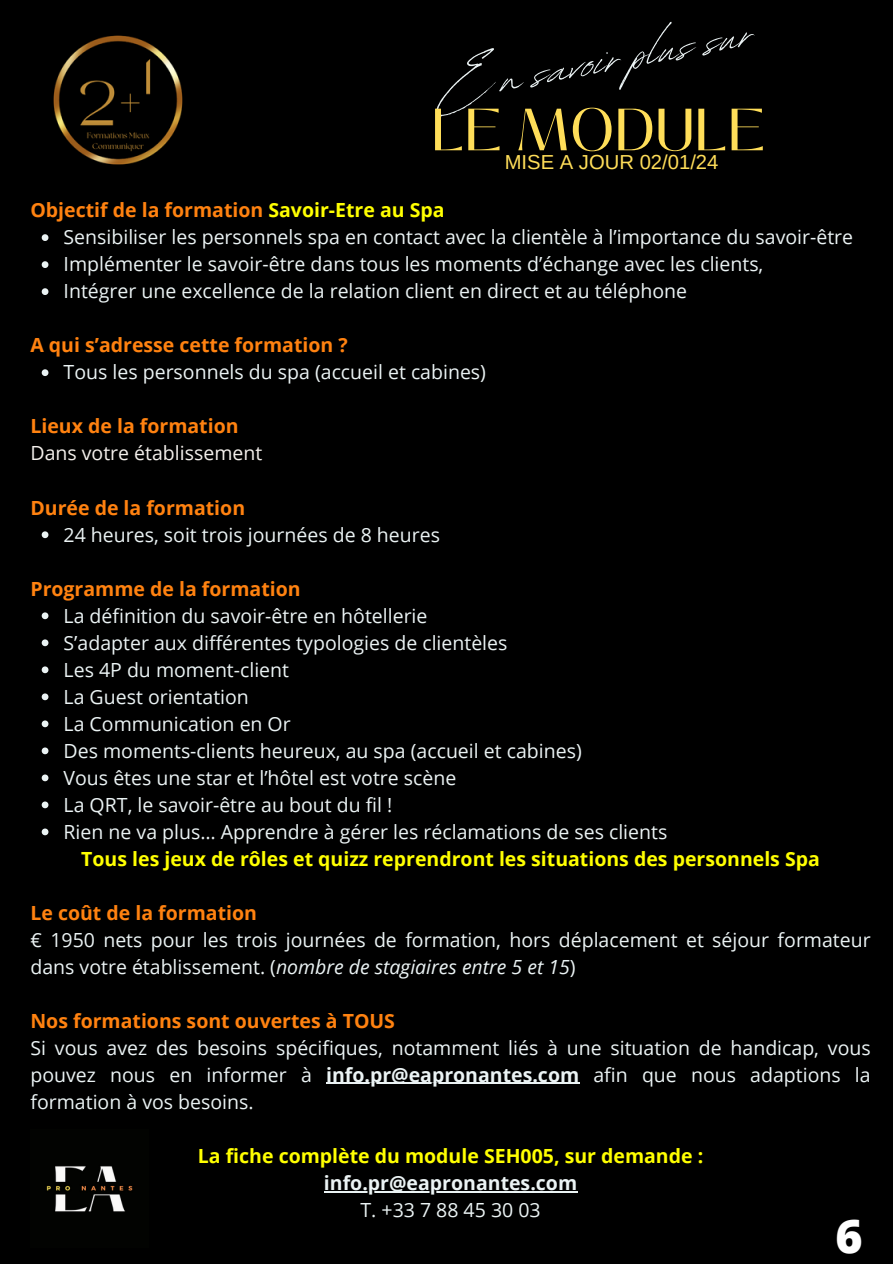
<style>
.page{position:relative;width:893px;height:1264px;background:#fff}
.page>*{position:absolute;margin:0;border:0;box-sizing:border-box;transform-origin:0 0}
.t1{font:73.35px "Revive 80 Signature";color:#ebf3f4}
.t2{font:59.25px "Black Mango";color:#ffde59}
.t3{font:800 46.5px "Open Sans";color:#fff}
.t4{font:20.25px "Arimo";color:#ffde59}
.t5{font:19.5px/27px "Open Sans";color:#ebf3f4}
.t6{font:700 19.5px "Open Sans";color:#ff8210}
.t7{font:700 19.5px "Open Sans";color:#ff0}
.t8{font:700 19.5px "Open Sans";color:#ebf3f4}
.t9{font:19.5px "Open Sans";color:#f4f0ec}
.s1{color:#ff0}
.s2{font-style:italic}
.s3{font-weight:700}
</style>
<div class="page">
<div style="left:0;top:0;width:892px;height:1263px;background:#000"></div>
<img style="left:53px;top:35px;width:130px;height:130px">
<img style="left:46px;top:1166px;width:87px;height:46px">
<svg style="left:42px;top:234px;width:6px;height:7px"></svg>
<svg style="left:42px;top:261px;width:6px;height:7px"></svg>
<svg style="left:42px;top:288px;width:6px;height:7px"></svg>
<svg style="left:42px;top:369px;width:6px;height:7px"></svg>
<svg style="left:42px;top:531px;width:6px;height:7px"></svg>
<svg style="left:42px;top:612px;width:6px;height:7px"></svg>
<svg style="left:42px;top:639px;width:6px;height:7px"></svg>
<svg style="left:42px;top:666px;width:6px;height:7px"></svg>
<svg style="left:42px;top:693px;width:6px;height:7px"></svg>
<svg style="left:42px;top:720px;width:6px;height:7px"></svg>
<svg style="left:42px;top:747px;width:6px;height:7px"></svg>
<svg style="left:42px;top:774px;width:6px;height:7px"></svg>
<svg style="left:42px;top:801px;width:6px;height:7px"></svg>
<svg style="left:42px;top:828px;width:6px;height:7px"></svg>
<hr style="left:326px;top:1082px;width:253px;height:2px;background:#ebf3f4">
<hr style="left:324px;top:1190px;width:253px;height:2px;background:#ebf3f4">
<p class="t1" style="left:428px;top:36px;width:321px;rotate:-11deg">E n savoir plus sur</p>
<p class="t2" style="left:431px;top:85px;width:336px">LE MODULE</p>
<p class="t4" style="left:504px;top:151px;width:215px">MISE A JOUR 02/01/24</p>
<p class="t6" style="left:30px;top:196px;width:415px">Objectif de la formation <span class="s1">Savoir-Etre au Spa</span></p>
<p class="t5" style="left:64px;top:223px;width:791px">Sensibiliser les personnels spa en contact avec la clientèle à l’importance du savoir-être</p>
<p class="t5" style="left:64px;top:250px;width:701px">Implémenter le savoir-être dans tous les moments d’échange avec les clients,</p>
<p class="t5" style="left:64px;top:277px;width:625px">Intégrer une excellence de la relation client en direct et au téléphone</p>
<p class="t6" style="left:30px;top:331px;width:319px">A qui s’adresse cette formation ?</p>
<p class="t5" style="left:64px;top:358px;width:424px">Tous les personnels du spa (accueil et cabines)</p>
<p class="t6" style="left:30px;top:412px;width:210px">Lieux de la formation</p>
<p class="t9" style="left:30px;top:439px;width:233px">Dans votre établissement</p>
<p class="t6" style="left:30px;top:493px;width:216px">Durée de la formation</p>
<p class="t5" style="left:64px;top:520px;width:378px">24 heures, soit trois journées de 8 heures</p>
<p class="t6" style="left:30px;top:574px;width:272px">Programme de la formation</p>
<p class="t5" style="left:64px;top:601px;width:365px">La définition du savoir-être en hôtellerie</p>
<p class="t5" style="left:64px;top:628px;width:445px">S’adapter aux différentes typologies de clientèles</p>
<p class="t5" style="left:64px;top:655px;width:227px">Les 4P du moment-client</p>
<p class="t5" style="left:64px;top:682px;width:187px">La Guest orientation</p>
<p class="t5" style="left:64px;top:709px;width:229px">La Communication en Or</p>
<p class="t5" style="left:64px;top:736px;width:519px">Des moments-clients heureux, au spa (accueil et cabines)</p>
<p class="t5" style="left:64px;top:763px;width:394px">Vous êtes une star et l’hôtel est votre scène</p>
<p class="t5" style="left:64px;top:790px;width:330px">La QRT, le savoir-être au bout du fil !</p>
<p class="t5" style="left:64px;top:817px;width:605px">Rien ne va plus… Apprendre à gérer les réclamations de ses clients</p>
<p class="t7" style="left:81px;top:844px;width:740px">Tous les jeux de rôles et quizz reprendront les situations des personnels Spa</p>
<p class="t6" style="left:30px;top:898px;width:228px">Le coût de la formation</p>
<p class="t5" style="left:30px;top:925px;width:841px">€ 1950 nets pour les trois journées de formation, hors déplacement et séjour formateur dans votre établissement. (<span class="s2">nombre de stagiaires entre 5 et 15</span>)</p>
<p class="t6" style="left:30px;top:1006px;width:366px">Nos formations sont ouvertes à TOUS</p>
<p class="t5" style="left:30px;top:1033px;width:841px;text-align:justify">Si vous avez des besoins spécifiques, notamment liés à une situation de handicap, vous pouvez nous en informer à <span class="s3">info.pr@eapronantes.com</span> afin que nous adaptions la formation à vos besoins.</p>
<p class="t7" style="left:198px;top:1141px;width:507px">La fiche complète du module SEH005, sur demande :</p>
<p class="t8" style="left:324px;top:1168px;width:255px">info.pr@eapronantes.com</p>
<p class="t5" style="left:360px;top:1195px;width:182px">T. +33 7 88 45 30 03</p>
<p class="t3" style="left:835px;top:1202px;width:29px">6</p>
</div>
